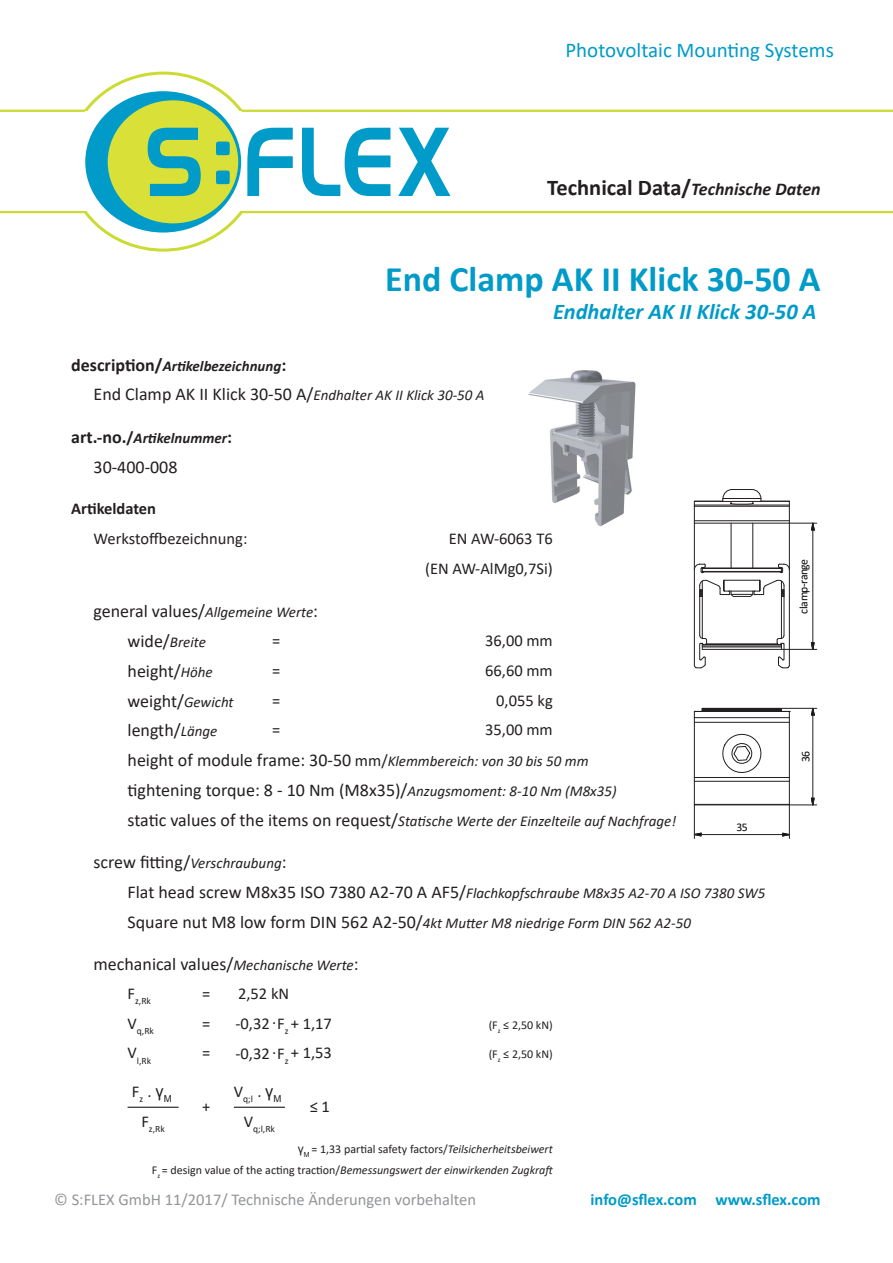
<style>
.page{position:relative;width:893px;height:1263px;background:#fff}
.page>*{position:absolute;margin:0;border:0;box-sizing:border-box;transform-origin:0 0}
.t1{font:700 36px "Calibri";color:#009bc8}
.t2{font:italic 700 22.5px "Calibri";color:#009bc8}
.t3{font:21px "Calibri";color:#009bc8}
.t4{font:18px/29.7px "Calibri";color:#231f20}
.t5{font:italic 700 18px "Calibri";color:#231f20}
.t6{font:16.5px/29.7px "Calibri";color:#231f20}
.t7{font:16.5px "Calibri";color:#939598}
.t8{font:700 16.5px "Calibri";letter-spacing:-.005em;color:#009bc8}
.t9{font:700 16.5px "Calibri";color:#231f20}
.t10{font:italic 15px/29.7px "Calibri";color:#231f20}
.t11{font:italic 700 15px "Calibri";color:#231f20}
.t12{font:12px "Calibri";color:#231f20}
.t13{font:italic 12px "Calibri";color:#231f20}
.t14{font:11.7px "Calibri";letter-spacing:-.045em;color:#040503}
.t15{font:9.6px "Calibri";color:#231f20}
.t16{font:7.05px "Calibri";letter-spacing:-.045em;color:#040503}
.s1{font-style:normal;font-size:22.5px}
.s2{font-style:normal;font-size:18px}
.s3{font-style:italic;font-size:15px}
.s4{font-style:normal;font-size:16.5px}
.s5{font-size:16.5px}
.s6{font-family:"Arial"}
.s7{font-style:italic}
.s8{font-style:normal}
</style>
<div class="page">
<img style="left:528px;top:370px;width:108px;height:157px">
<hr style="left:0;top:110px;width:85px;height:2px;background:#cbdb32">
<hr style="left:0;top:211px;width:85px;height:2px;background:#cbdb32">
<hr style="left:242px;top:110px;width:651px;height:2px;background:#cbdb32">
<hr style="left:242px;top:211px;width:651px;height:2px;background:#cbdb32">
<div style="left:85px;top:91px;width:156px;height:142px;background:#009bc8;border-radius:50%"></div>
<div style="left:108px;top:100px;width:130px;height:123px;background:#d9e139;border-radius:50%"></div>
<svg style="left:216px;top:171px;width:14px;height:13px"></svg>
<svg style="left:216px;top:142px;width:14px;height:13px"></svg>
<svg style="left:398px;top:128px;width:52px;height:68px"></svg>
<svg style="left:302px;top:128px;width:88px;height:68px"></svg>
<svg style="left:247px;top:128px;width:46px;height:68px"></svg>
<svg style="left:148px;top:128px;width:53px;height:68px"></svg>
<svg style="left:693px;top:501px;width:125px;height:338px"></svg>
<svg style="left:811px;top:642px;width:4px;height:9px"></svg>
<hr style="left:812px;top:530px;width:1px;height:113px;background:#231f20">
<hr style="left:782px;top:649px;width:35px;height:1px;background:#231f20">
<svg style="left:694px;top:489px;width:123px;height:44px"></svg>
<svg style="left:811px;top:707px;width:4px;height:11px"></svg>
<hr style="left:812px;top:715px;width:1px;height:83px;background:#231f20">
<svg style="left:790px;top:798px;width:27px;height:9px"></svg>
<hr style="left:782px;top:708px;width:35px;height:1px;background:#231f20">
<svg style="left:693px;top:833px;width:8px;height:3px"></svg>
<svg style="left:782px;top:833px;width:9px;height:3px"></svg>
<hr style="left:701px;top:834px;width:82px;height:1px;background:#231f20">
<hr style="left:694px;top:805px;width:1px;height:33px;background:#231f20">
<hr style="left:789px;top:805px;width:1px;height:33px;background:#231f20">
<hr style="left:128px;top:1107px;width:51px;height:1px;background:#000">
<hr style="left:234px;top:1107px;width:51px;height:1px;background:#000">
<p class="t3" style="left:565px;top:36px;width:270px">Photovoltaic Mounting Systems</p>
<p class="t5" style="left:547px;top:176px;width:275px"><span class="s1">Technical Data/</span>Technische Daten</p>
<h1 class="t1" style="left:385px;top:253px;width:437px">End Clamp AK II Klick 30-50 A</h1>
<p class="t11" style="left:71px;top:355px;width:217px"><span class="s2">description/</span>Artikelbezeichnung<span class="s2">:</span></p>
<p class="t4" style="left:94px;top:379px;width:393px">End Clamp AK II Klick 30-50 A/<span class="s3">Endhalter AK II Klick 30-50 A</span></p>
<p class="t11" style="left:71px;top:427px;width:162px"><span class="s2">art.-no.</span><span class="s4">/</span>Artikelnummer<span class="s2">:</span></p>
<p class="t4" style="left:94px;top:451px;width:86px">30-400-008</p>
<p class="t2" style="left:553px;top:295px;width:265px">Endhalter AK II Klick 30-50 A</p>
<p class="t9" style="left:71px;top:497px;width:86px">Artikeldaten</p>
<p class="t6" style="left:94px;top:523px;width:155px">Werkstoffbezeichnung:</p>
<p class="t6" style="left:425px;top:523px;width:129px;text-align:right">EN AW-6063 T6 (EN AW-AlMg0,7Si)</p>
<p class="t4" style="left:94px;top:596px;width:226px">general values/<span class="s3">Allgemeine Werte</span>:</p>
<p class="t6" style="left:272px;top:625px;width:10px;text-align:justify">= = = =</p>
<p class="t10" style="left:128px;top:627px;width:80px"><span class="s2">wide/</span>Breite</p>
<p class="t4" style="left:128px;top:656px;width:108px">height/<span class="s3">Höhe </span>weight/<span class="s3">Gewicht </span>length/<span class="s3">Länge</span></p>
<p class="t6" style="left:485px;top:625px;width:69px;text-align:right">36,00 mm<br>66,60 mm<br>0,055 kg<br>35,00 mm</p>
<p class="t4" style="left:128px;top:745px;width:490px">height of module frame: 30-50 <span class="s5">mm/</span><span class="s3">Klemmbereich: von 30 bis 50 mm </span>tightening torque: 8 - 10 Nm (M8x35)/<span class="s3">Anzugsmoment: 8-10 Nm (M8x35)</span></p>
<p class="t10" style="left:128px;top:805px;width:550px"><span class="s2">static values of the items on request/</span>Statische Werte der Einzelteile auf Nachfrage!</p>
<p class="t14" style="left:736px;top:819px;width:13px">35</p>
<p class="t4" style="left:94px;top:847px;width:195px">screw fitting/<span class="s3">Verschraubung</span>:</p>
<p class="t10" style="left:128px;top:877px;width:639px"><span class="s2">Flat head screw M8x35 ISO 7380 A2-70 A AF5/</span>Flachkopfschraube M8x35 A2-70 A ISO 7380 SW5<br><span class="s2">Square nut M8 low form DIN 562 A2-50/</span>4kt Mutter M8 niedrige Form DIN 562 A2-50</p>
<p class="t4" style="left:94px;top:949px;width:266px">mechanical values/<span class="s3">Mechanische Werte</span>:</p>
<p class="t6" style="left:202px;top:978px;width:10px">= =</p>
<p class="t6" style="left:236px;top:978px;width:98px">2,52 kN<br>-0,32 F<sub>z</sub> + 1,17</p>
<p class="t15" style="left:128px;top:994px;width:25px"><sup>F</sup>z,Rk</p>
<p class="t15" style="left:128px;top:1024px;width:28px"><sup>V</sup>q,Rk</p>
<p class="t6" style="left:236px;top:1001px;width:98px;line-height:34px;text-indent:37px">.<br>-0,32 F<sub>z</sub> + 1,53</p>
<p class="t6" style="left:128px;top:1038px;width:11px">V</p>
<p class="t6" style="left:202px;top:1038px;width:10px">=</p>
<p class="t15" style="left:137px;top:1054px;width:16px">l,Rk</p>
<p class="t6" style="left:202px;top:1091px;width:10px">+</p>
<p class="t6" style="left:272px;top:1033px;width:6px">.</p>
<p class="t6" style="left:132px;top:1076px;width:41px">F<sub>z</sub> . <span class="s6">γ</span><sub>M</sub></p>
<p class="t15" style="left:141px;top:1122px;width:25px"><sup>F</sup>z,Rk</p>
<p class="t15" style="left:234px;top:1092px;width:49px"><sup>V</sup>q;l <sup>.</sup> <sup>γ</sup><span class="s6">M</span></p>
<p class="t15" style="left:244px;top:1122px;width:33px"><sup>V</sup>q;l,Rk</p>
<p class="t6" style="left:310px;top:1091px;width:22px">≤ 1</p>
<p class="t12" style="left:489px;top:1016px;width:66px">(F<sub>z</sub> ≤ 2,50 kN)</p>
<p class="t12" style="left:489px;top:1046px;width:66px">(F<sub>z</sub> ≤ 2,50 kN)</p>
<p class="t16" style="left:479px;top:1054px;width:78px">Reinbeker 9, 21029 Hamburg</p>
<p class="t12" style="left:298px;top:1140px;width:257px"><span class="s6">γ</span><sub>M</sub> = 1,33 partial safety factors/<span class="s7">Teilsicherheitsbeiwert</span></p>
<p class="t13" style="left:152px;top:1162px;width:404px"><span class="s8">F</span><sub>z</sub> <span class="s8">= design value of the acting traction/</span>Bemessungswert der einwirkenden Zugkraft</p>
<p class="t14" style="left:796px;top:613px;width:56px;rotate:-90deg">c al mp-range</p>
<p class="t14" style="left:797px;top:762px;width:13px;rotate:-90deg">36</p>
<p class="t7" style="left:54px;top:1188px;width:423px">© S:FLEX GmbH 11/2017/ Technische Änderungen vorbehalten</p>
<p class="t8" style="left:590px;top:1188px;width:232px">info@sflex.com www.sflex.com</p>
</div>
